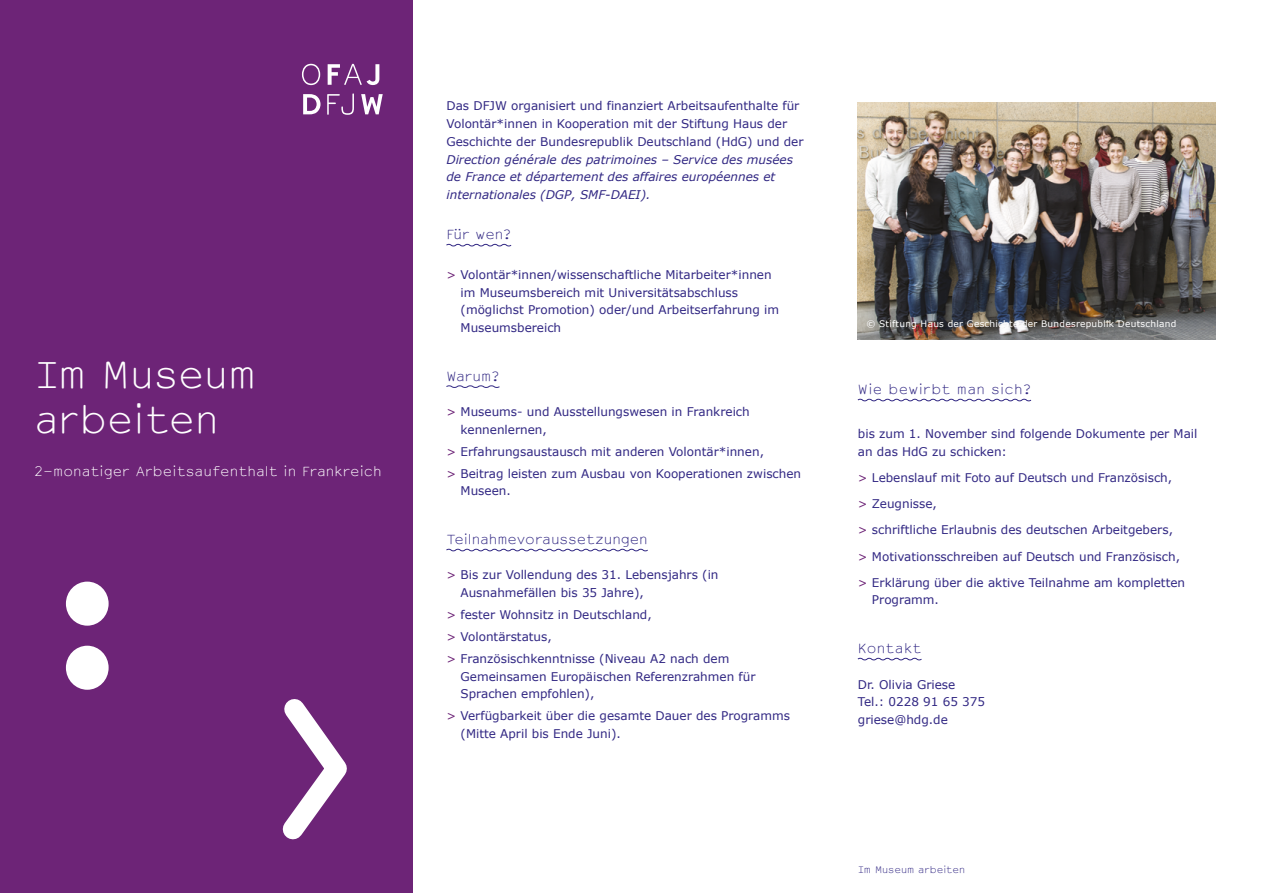
<style>
.page{position:relative;width:1263px;height:893px;background:#fff}
.page>*{position:absolute;margin:0;border:0;box-sizing:border-box;transform-origin:0 0}
.t1{font:300 36px/45px "Courier Sans";letter-spacing:-.01em;color:#fff}
.t2{font:300 12.75px "Courier Sans";letter-spacing:.01em;color:#fff}
.t3{font:300 12.75px "Courier Sans";color:#312783}
.t4{font:300 12.75px "Courier Sans";letter-spacing:.03em;color:#312783}
.t5{font:12px/17.7px "Verdana";color:#312783}
.t6{font:italic 12px/17.7px "Verdana";color:#312783}
.t7{font:9px "Verdana";letter-spacing:.03em;color:#fff}
.t8{font:300 9px "Courier Sans";color:#312783}
.s1{color:#6d2477}
</style>
<div class="page">
<div style="left:0;top:0;width:412px;height:893px;background:#6d2477"></div>
<svg style="left:303px;top:94px;width:17px;height:20px"></svg>
<svg style="left:327px;top:93px;width:27px;height:22px"></svg>
<svg style="left:361px;top:94px;width:22px;height:20px"></svg>
<svg style="left:302px;top:64px;width:18px;height:21px"></svg>
<svg style="left:328px;top:64px;width:51px;height:21px"></svg>
<div style="left:66px;top:646px;width:43px;height:44px;background:#fff;border-radius:50%"></div>
<div style="left:66px;top:582px;width:43px;height:44px;background:#fff;border-radius:50%"></div>
<svg style="left:282px;top:699px;width:65px;height:141px"></svg>
<svg style="left:857px;top:398px;width:175px;height:4px"></svg>
<svg style="left:857px;top:657px;width:65px;height:4px"></svg>
<img style="left:858px;top:103px;width:357px;height:236px">
<svg style="left:446px;top:243px;width:66px;height:4px"></svg>
<svg style="left:446px;top:385px;width:54px;height:3px"></svg>
<svg style="left:446px;top:548px;width:202px;height:4px"></svg>
<h1 class="t1" style="left:34px;top:352px;width:224px">Im Museum arbeiten</h1>
<p class="t2" style="left:34px;top:462px;width:349px">2-monatiger Arbeitsaufenthalt in Frankreich</p>
<p class="t5" style="left:446px;top:97px;width:358px">Das DFJW organisiert und finanziert Arbeitsaufenthalte für<br>Volontär*innen in Kooperation mit der Stiftung Haus der<br>Geschichte der Bundesrepublik Deutschland (HdG) und der</p>
<p class="t6" style="left:446px;top:151px;width:348px">Direction générale des patrimoines – Service des musées de France et département des affaires européennes et internationales (DGP, SMF-DAEI).</p>
<p class="t3" style="left:446px;top:225px;width:66px">Für wen?</p>
<p class="t5" style="left:460px;top:266px;width:320px;text-indent:-14px"><span class="s1">&gt;</span> Volontär*innen/wissenschaftliche Mitarbeiter*innen im Museumsbereich mit Universitätsabschluss (möglichst Promotion) oder/und Arbeitserfahrung im Museumsbereich</p>
<p class="t3" style="left:446px;top:367px;width:54px">Warum?</p>
<p class="t5" style="left:460px;top:403px;width:291px;text-indent:-14px"><span class="s1">&gt;</span> Museums- und Ausstellungswesen in Frankreich kennenlernen,</p>
<p class="t5" style="left:446px;top:441px;width:356px;line-height:21.9px"><span class="s1">&gt;</span> Erfahrungsaustausch mit anderen Volontär*innen,<br><span class="s1">&gt;</span> Beitrag leisten zum Ausbau von Kooperationen zwischen</p>
<p class="t5" style="left:460px;top:482px;width:52px">Museen.</p>
<p class="t3" style="left:446px;top:530px;width:203px">Teilnahmevoraussetzungen</p>
<p class="t5" style="left:460px;top:566px;width:259px;text-indent:-14px"><span class="s1">&gt;</span> Bis zur Vollendung des 31. Lebensjahrs (in<br>Ausnahmefällen bis 35 Jahre),</p>
<p class="t5" style="left:446px;top:604px;width:284px;line-height:21.9px"><span class="s1">&gt;</span> fester Wohnsitz in Deutschland,<br><span class="s1">&gt;</span> Volontärstatus,<br><span class="s1">&gt;</span> Französischkenntnisse (Niveau A2 nach dem</p>
<p class="t5" style="left:460px;top:668px;width:296px">Gemeinsamen Europäischen Referenzrahmen für<br>Sprachen empfohlen),</p>
<p class="t5" style="left:460px;top:707px;width:331px;text-indent:-14px"><span class="s1">&gt;</span> Verfügbarkeit über die gesamte Dauer des Programms (Mitte April bis Ende Juni).</p>
<p class="t7" style="left:866px;top:318px;width:312px">© Stiftung Haus der Geschichte der Bundesrepublik Deutschland</p>
<p class="t4" style="left:858px;top:380px;width:175px">Wie bewirbt man sich?</p>
<p class="t5" style="left:858px;top:425px;width:341px">bis zum 1. November sind folgende Dokumente per Mail an das HdG zu schicken:</p>
<p class="t5" style="left:858px;top:465px;width:329px;line-height:26.2px"><span class="s1">&gt;</span> Lebenslauf mit Foto auf Deutsch und Französisch,<br><span class="s1">&gt;</span> Zeugnisse,<br><span class="s1">&gt;</span> schriftliche Erlaubnis des deutschen Arbeitgebers, <span class="s1">&gt;</span> Motivationsschreiben auf Deutsch und Französisch, <span class="s1">&gt;</span> Erklärung über die aktive Teilnahme am kompletten</p>
<p class="t5" style="left:872px;top:591px;width:68px">Programm.</p>
<p class="t4" style="left:858px;top:639px;width:65px">Kontakt</p>
<p class="t5" style="left:858px;top:675px;width:129px">Dr. Olivia Griese<br>Tel.: 0228 91 65 375 griese@hdg.de</p>
<p class="t8" style="left:858px;top:863px;width:109px">Im Museum arbeiten</p>
</div>
